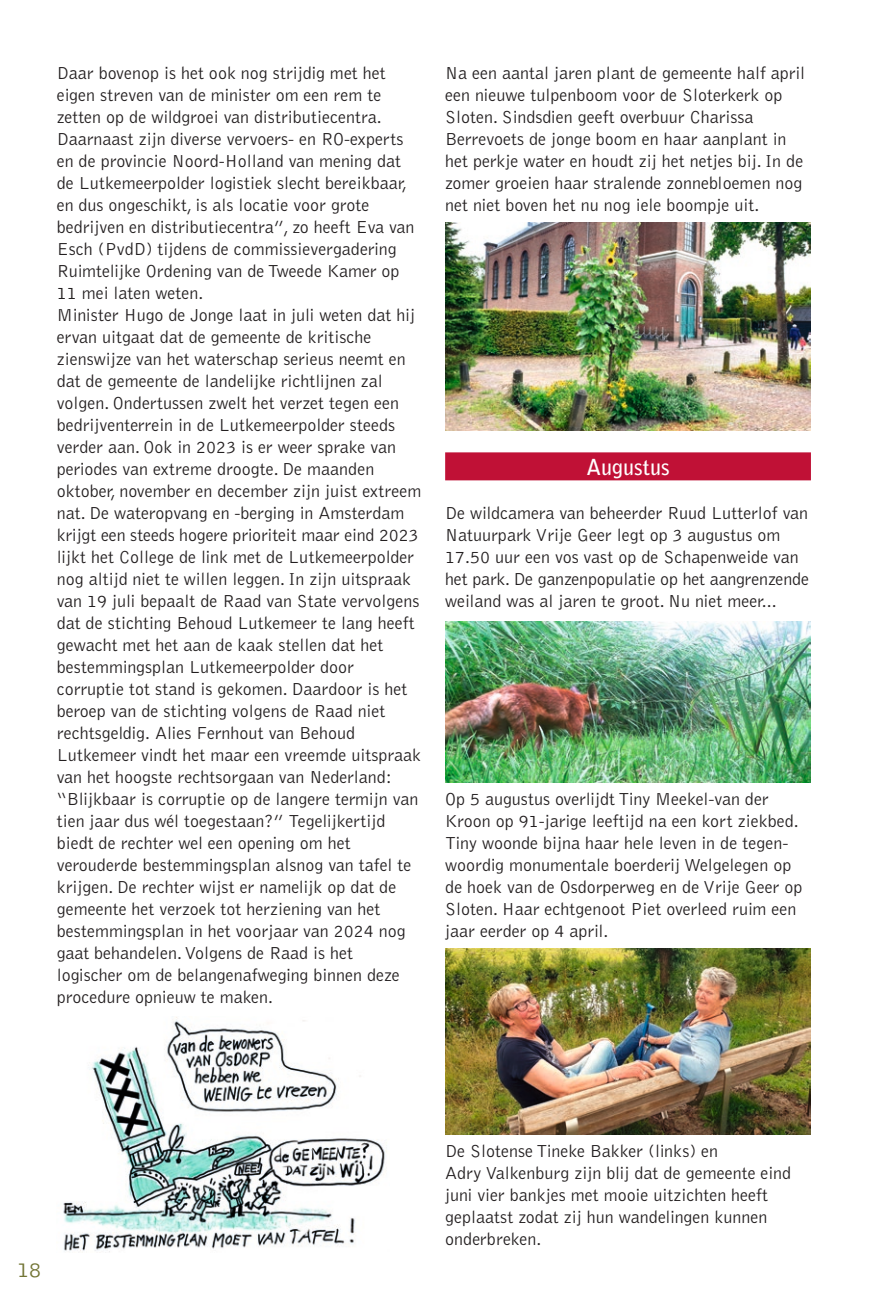
<style>
.page{position:relative;width:879px;height:1304px;background:#fff}
.page>*{position:absolute;margin:0;border:0;box-sizing:border-box;transform-origin:0 0}
.MAAND_BALK{font:700 22px "Bell Gothic Std";color:#fff}
.t1{font:300 22px "Bell Gothic Std";color:#727434}
.PLATTE_tekst{font:300 18px/22px "Bell Gothic Std";color:#231f20}
</style>
<div class="page">
<img style="left:63px;top:1017px;width:324px;height:235px">
<div style="left:445px;top:452px;width:366px;height:28px;background:#c01136"></div>
<img style="left:445px;top:223px;width:366px;height:208px">
<img style="left:445px;top:622px;width:366px;height:161px">
<img style="left:445px;top:948px;width:366px;height:187px">
<p class="PLATTE_tekst" style="left:57px;top:62px;width:366px">Daar bovenop is het ook nog strijdig met het eigen streven van de minister om een rem te zetten op de wildgroei van distributiecentra.<br>Daarnaast zijn diverse vervoers- en RO-experts en de provincie Noord-Holland van mening dat de Lutkemeerpolder logistiek slecht bereikbaar, en dus ongeschikt, is als locatie voor grote bedrijven en distributiecentra”, zo heeft Eva van Esch (PvdD) tijdens de commissievergadering Ruimtelijke Ordening van de Tweede Kamer op 11 mei laten weten.<br>Minister Hugo de Jonge laat in juli weten dat hij ervan uitgaat dat de gemeente de kritische zienswijze van het waterschap serieus neemt en dat de gemeente de landelijke richtlijnen zal volgen. Ondertussen zwelt het verzet tegen een bedrijventerrein in de Lutkemeerpolder steeds verder aan. Ook in 2023 is er weer sprake van periodes van extreme droogte. De maanden oktober, november en december zijn juist extreem nat. De wateropvang en -berging in Amsterdam krijgt een steeds hogere prioriteit maar eind 2023 lijkt het College de link met de Lutkemeerpolder nog altijd niet te willen leggen. In zijn uitspraak van 19 juli bepaalt de Raad van State vervolgens dat de stichting Behoud Lutkemeer te lang heeft gewacht met het aan de kaak stellen dat het bestemmingsplan Lutkemeerpolder door corruptie tot stand is gekomen. Daardoor is het beroep van de stichting volgens de Raad niet rechtsgeldig. Alies Fernhout van Behoud Lutkemeer vindt het maar een vreemde uitspraak van het hoogste rechtsorgaan van Nederland: “Blijkbaar is corruptie op de langere termijn van tien jaar dus wél toegestaan?” Tegelijkertijd biedt de rechter wel een opening om het verouderde bestemmingsplan alsnog van tafel te krijgen. De rechter wijst er namelijk op dat de gemeente het verzoek tot herziening van het bestemmingsplan in het voorjaar van 2024 nog gaat behandelen. Volgens de Raad is het logischer om de belangenafweging binnen deze procedure opnieuw te maken.</p>
<p class="PLATTE_tekst" style="left:445px;top:62px;width:361px">Na een aantal jaren plant de gemeente half april een nieuwe tulpenboom voor de Sloterkerk op Sloten. Sindsdien geeft overbuur Charissa Berrevoets de jonge boom en haar aanplant in het perkje water en houdt zij het netjes bij. In de zomer groeien haar stralende zonnebloemen nog net niet boven het nu nog iele boompje uit.</p>
<p class="MAAND_BALK" style="left:586px;top:453px;width:85px">Augustus</p>
<p class="PLATTE_tekst" style="left:445px;top:502px;width:365px">De wildcamera van beheerder Ruud Lutterlof van Natuurpark Vrije Geer legt op 3 augustus om 17.50 uur een vos vast op de Schapenweide van het park. De ganzenpopulatie op het aangrenzende weiland was al jaren te groot. Nu niet meer...</p>
<p class="PLATTE_tekst" style="left:445px;top:788px;width:359px">Op 5 augustus overlijdt Tiny Meekel-van der Kroon op 91-jarige leeftijd na een kort ziekbed.<br>Tiny woonde bijna haar hele leven in de tegen&shy;woordig monumentale boerderij Welgelegen op de hoek van de Osdorperweg en de Vrije Geer op Sloten. Haar echtgenoot Piet overleed ruim een jaar eerder op 4 april.</p>
<p class="t1" style="left:17px;top:1258px;width:26px">18</p>
<p class="PLATTE_tekst" style="left:445px;top:1140px;width:348px">De Slotense Tineke Bakker (links) en<br>Adry Valkenburg zijn blij dat de gemeente eind juni vier bankjes met mooie uitzichten heeft geplaatst zodat zij hun wandelingen kunnen onderbreken.</p>
</div>
